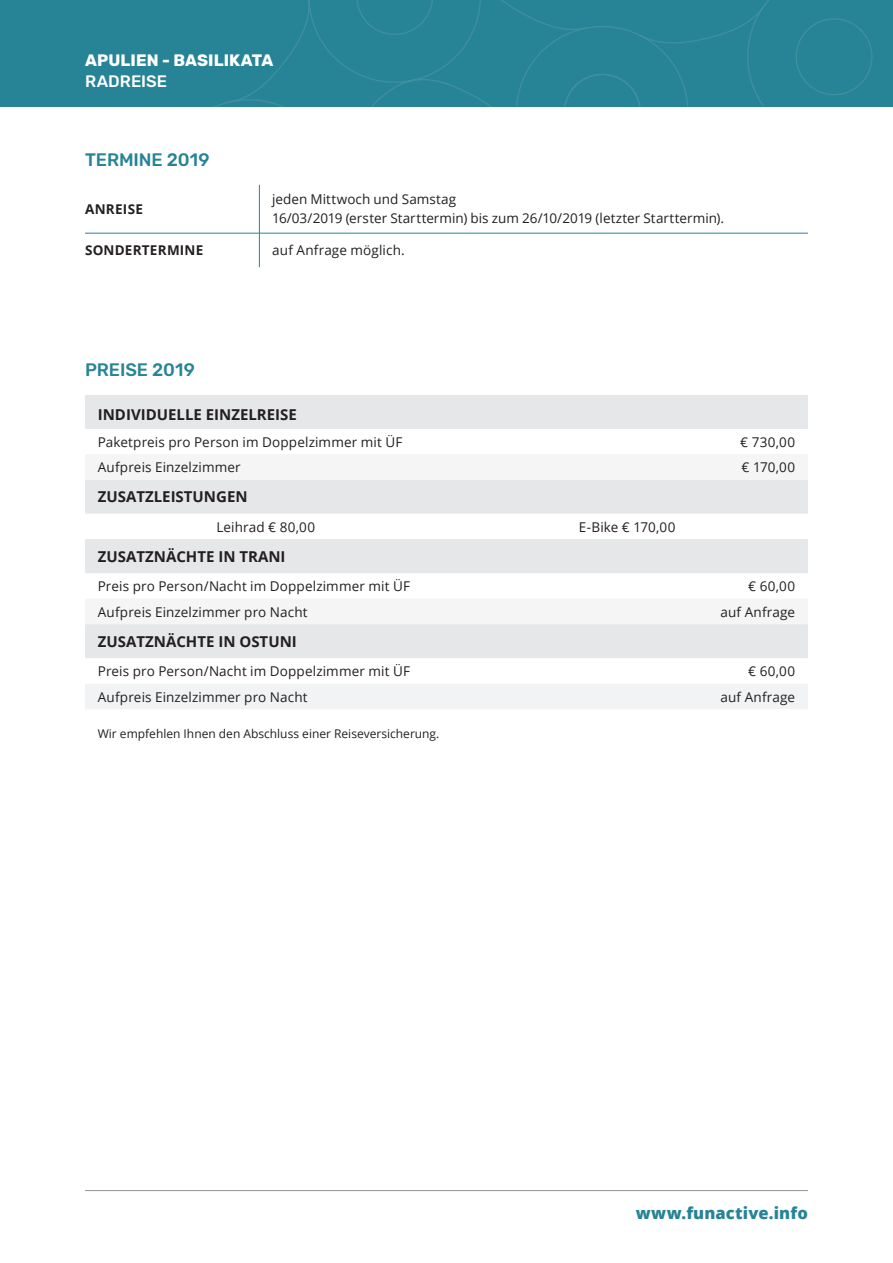
<style>
.page{position:relative;width:893px;height:1263px;background:#fff}
.page>*{position:absolute;margin:0;border:0;box-sizing:border-box;transform-origin:0 0}
.t1{font:500 18px "Rubik";letter-spacing:-.005em;color:#268496}
.t2{font:700 16.5px "Rubik";letter-spacing:.005em;color:#fff}
.t3{font:800 16.5px "Open Sans";letter-spacing:.01em;color:#268496}
.t4{font:500 16.5px "Rubik";color:#fff}
.t5{font:700 15px "Open Sans";color:#231f20}
.T_Open_Sans_9_14{font:13.5px/19.5px "Open Sans";letter-spacing:.01em;color:#231f20}
.T_Open_Sans_9_14-2{font:700 13.5px "Open Sans";letter-spacing:.02em;color:#231f20}
.t6{font:12px "Open Sans";color:#231f20}
</style>
<div class="page">
<div style="left:0;top:0;width:893px;height:106px;background:#268496"></div>
<svg style="left:216px;top:0;width:657px;height:106px"></svg>
<hr style="left:85px;top:1190px;width:723px;height:1px;background:#939598">
<hr style="left:259px;top:185px;width:1px;height:48px;background:#268496">
<hr style="left:85px;top:233px;width:174px;height:1px;background:#268496">
<hr style="left:259px;top:233px;width:549px;height:1px;background:#268496">
<hr style="left:259px;top:233px;width:1px;height:34px;background:#268496">
<svg style="left:85px;top:395px;width:723px;height:263px;fill:#e6e7e9"></svg>
<svg style="left:85px;top:454px;width:723px;height:170px"></svg>
<div style="left:85px;top:684px;width:723px;height:25px;background:#f2f3f4"></div>
<p class="t2" style="left:85px;top:51px;width:190px">APULIEN - BASILIKATA</p>
<p class="t4" style="left:85px;top:72px;width:84px">RADREISE</p>
<p class="t1" style="left:85px;top:149px;width:126px">TERMINE 2019</p>
<p class="T_Open_Sans_9_14-2" style="left:85px;top:200px;width:59px">ANREISE</p>
<p class="T_Open_Sans_9_14" style="left:272px;top:189px;width:454px">jeden Mittwoch und Samstag<br>16/03/2019 (erster Starttermin) bis zum 26/10/2019 (letzter Starttermin).</p>
<p class="T_Open_Sans_9_14-2" style="left:85px;top:241px;width:120px">SONDERTERMINE</p>
<p class="T_Open_Sans_9_14" style="left:272px;top:240px;width:134px">auf Anfrage möglich.</p>
<p class="t1" style="left:85px;top:360px;width:111px">PREISE 2019</p>
<p class="t5" style="left:98px;top:404px;width:201px">INDIVIDUELLE EINZELREISE</p>
<p class="T_Open_Sans_9_14" style="left:98px;top:432px;width:306px">Paketpreis pro Person im Doppelzimmer mit ÜF</p>
<p class="T_Open_Sans_9_14" style="left:740px;top:432px;width:56px">€ 730,00</p>
<p class="T_Open_Sans_9_14" style="left:98px;top:457px;width:144px">Aufpreis Einzelzimmer</p>
<p class="T_Open_Sans_9_14" style="left:742px;top:457px;width:55px">€ 170,00</p>
<p class="t5" style="left:98px;top:486px;width:151px">ZUSATZLEISTUNGEN</p>
<p class="T_Open_Sans_9_14" style="left:216px;top:516px;width:100px">Leihrad € 80,00</p>
<p class="T_Open_Sans_9_14" style="left:579px;top:516px;width:98px">E-Bike € 170,00</p>
<p class="t5" style="left:98px;top:546px;width:189px">ZUSATZNÄCHTE IN TRANI</p>
<p class="T_Open_Sans_9_14" style="left:98px;top:576px;width:314px">Preis pro Person/Nacht im Doppelzimmer mit ÜF</p>
<p class="T_Open_Sans_9_14" style="left:748px;top:576px;width:48px">€ 60,00</p>
<p class="T_Open_Sans_9_14" style="left:98px;top:602px;width:211px">Aufpreis Einzelzimmer pro Nacht</p>
<p class="T_Open_Sans_9_14" style="left:720px;top:602px;width:76px">auf Anfrage</p>
<p class="t5" style="left:98px;top:631px;width:201px">ZUSATZNÄCHTE IN OSTUNI</p>
<p class="T_Open_Sans_9_14" style="left:98px;top:661px;width:314px">Preis pro Person/Nacht im Doppelzimmer mit ÜF</p>
<p class="T_Open_Sans_9_14" style="left:748px;top:661px;width:48px">€ 60,00</p>
<p class="T_Open_Sans_9_14" style="left:98px;top:687px;width:211px">Aufpreis Einzelzimmer pro Nacht</p>
<p class="T_Open_Sans_9_14" style="left:720px;top:687px;width:76px">auf Anfrage</p>
<p class="t6" style="left:98px;top:725px;width:343px">Wir empfehlen Ihnen den Abschluss einer Reiseversicherung.</p>
<p class="t3" style="left:636px;top:1200px;width:174px">www.funactive.info</p>
</div>
